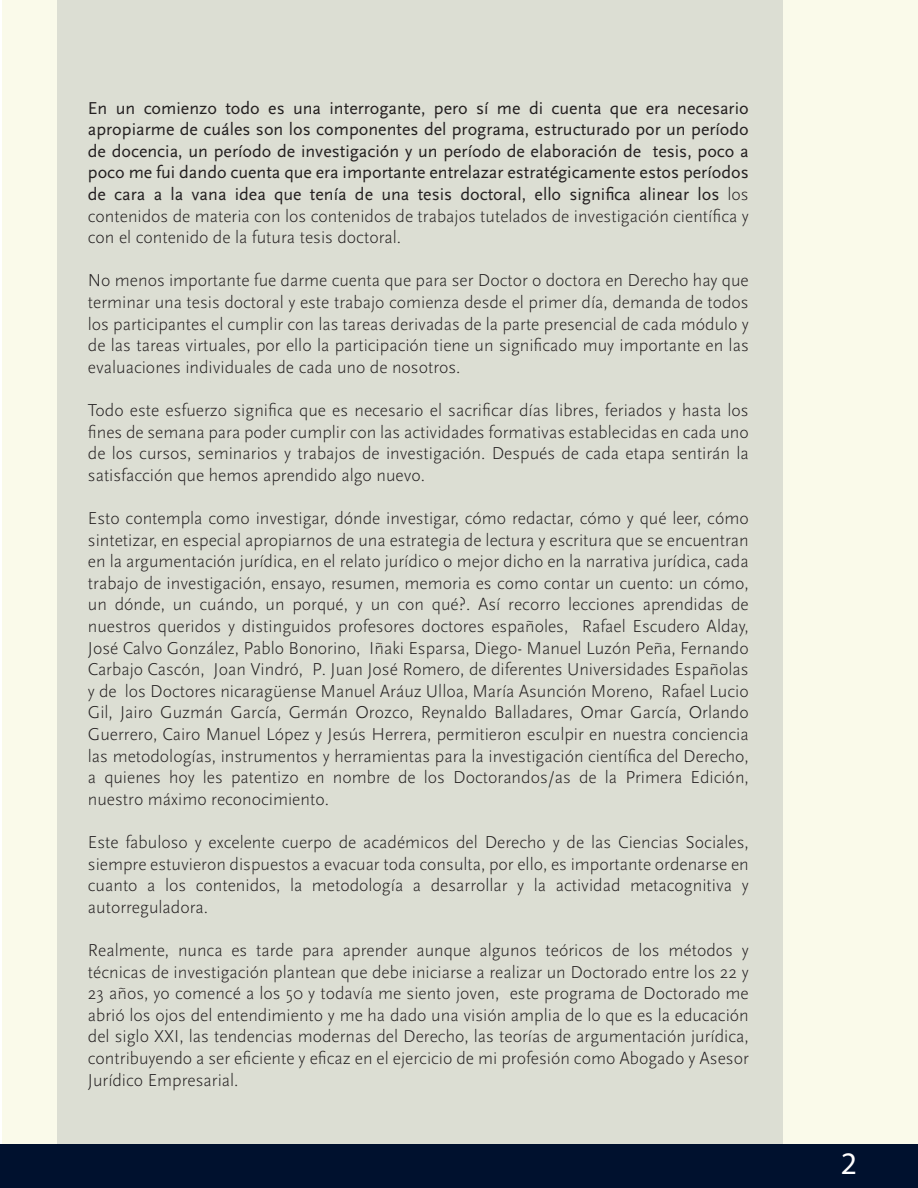
<style>
.page{position:relative;width:918px;height:1188px;background:#fff}
.page>*{position:absolute;margin:0;border:0;box-sizing:border-box;transform-origin:0 0}
.t1{font:31.5px "Myriad Pro";color:#fff}
.t2{font:300 18px/21.6px "Scala Sans Pro";color:#231f20;text-align:justify}
.t3{font:18px/21.6px "Scala Sans Pro";color:#231f20;text-align:justify}
.s1{font-weight:300}
</style>
<div class="page">
<div style="left:2px;top:0;width:916px;height:1188px;background:#fafaea"></div>
<div style="left:57px;top:0;width:726px;height:1181px;background:#dcded3"></div>
<div style="left:0;top:1144px;width:918px;height:44px;background:#00112e"></div>
<p class="t3" style="left:88px;top:97px;width:662px">En un comienzo todo es una interrogante, pero sí me di cuenta que era necesario apropiarme de cuáles son los componentes del programa, estructurado por un período de docencia, un período de investigación y un período de elaboración de tesis, poco a poco me fui dando cuenta que era importante entrelazar estratégicamente estos períodos de cara a la vana idea que tenía de una tesis doctoral, ello significa alinear los <span class="s1">los contenidos de materia con los contenidos de trabajos tutelados de investigación científica y con el contenido de la futura tesis doctoral.</span></p>
<p class="t2" style="left:88px;top:270px;width:662px">No menos importante fue darme cuenta que para ser Doctor o doctora en Derecho hay que terminar una tesis doctoral y este trabajo comienza desde el primer día, demanda de todos los participantes el cumplir con las tareas derivadas de la parte presencial de cada módulo y de las tareas virtuales, por ello la participación tiene un significado muy importante en las evaluaciones individuales de cada uno de nosotros.</p>
<p class="t2" style="left:88px;top:399px;width:662px">Todo este esfuerzo significa que es necesario el sacrificar días libres, feriados y hasta los fines de semana para poder cumplir con las actividades formativas establecidas en cada uno de los cursos, seminarios y trabajos de investigación. Después de cada etapa sentirán la satisfacción que hemos aprendido algo nuevo.</p>
<p class="t2" style="left:88px;top:507px;width:662px">Esto contempla como investigar, dónde investigar, cómo redactar, cómo y qué leer, cómo sintetizar, en especial apropiarnos de una estrategia de lectura y escritura que se encuentran en la argumentación jurídica, en el relato jurídico o mejor dicho en la narrativa jurídica, cada trabajo de investigación, ensayo, resumen, memoria es como contar un cuento: un cómo, un dónde, un cuándo, un porqué, y un con qué?. Así recorro lecciones aprendidas de nuestros queridos y distinguidos profesores doctores españoles, Rafael Escudero Alday, José Calvo González, Pablo Bonorino, Iñaki Esparsa, Diego- Manuel Luzón Peña, Fernando Carbajo Cascón, Joan Vindró, P. Juan José Romero, de diferentes Universidades Españolas y de los Doctores nicaragüense Manuel Aráuz Ulloa, María Asunción Moreno, Rafael Lucio Gil, Jairo Guzmán García, Germán Orozco, Reynaldo Balladares, Omar García, Orlando Guerrero, Cairo Manuel López y Jesús Herrera, permitieron esculpir en nuestra conciencia las metodologías, instrumentos y herramientas para la investigación científica del Derecho, a quienes hoy les patentizo en nombre de los Doctorandos/as de la Primera Edición, nuestro máximo reconocimiento.</p>
<p class="t2" style="left:88px;top:831px;width:662px">Este fabuloso y excelente cuerpo de académicos del Derecho y de las Ciencias Sociales, siempre estuvieron dispuestos a evacuar toda consulta, por ello, es importante ordenarse en cuanto a los contenidos, la metodología a desarrollar y la actividad metacognitiva y autorreguladora.</p>
<p class="t2" style="left:88px;top:939px;width:662px">Realmente, nunca es tarde para aprender aunque algunos teóricos de los métodos y técnicas de investigación plantean que debe iniciarse a realizar un Doctorado entre los 22 y 23 años, yo comencé a los 50 y todavía me siento joven, este programa de Doctorado me abrió los ojos del entendimiento y me ha dado una visión amplia de lo que es la educación del siglo XXI, las tendencias modernas del Derecho, las teorías de argumentación jurídica, contribuyendo a ser eficiente y eficaz en el ejercicio de mi profesión como Abogado y Asesor Jurídico Empresarial.</p>
<h1 class="t1" style="left:841px;top:1144px;width:18px">2</h1>
</div>
